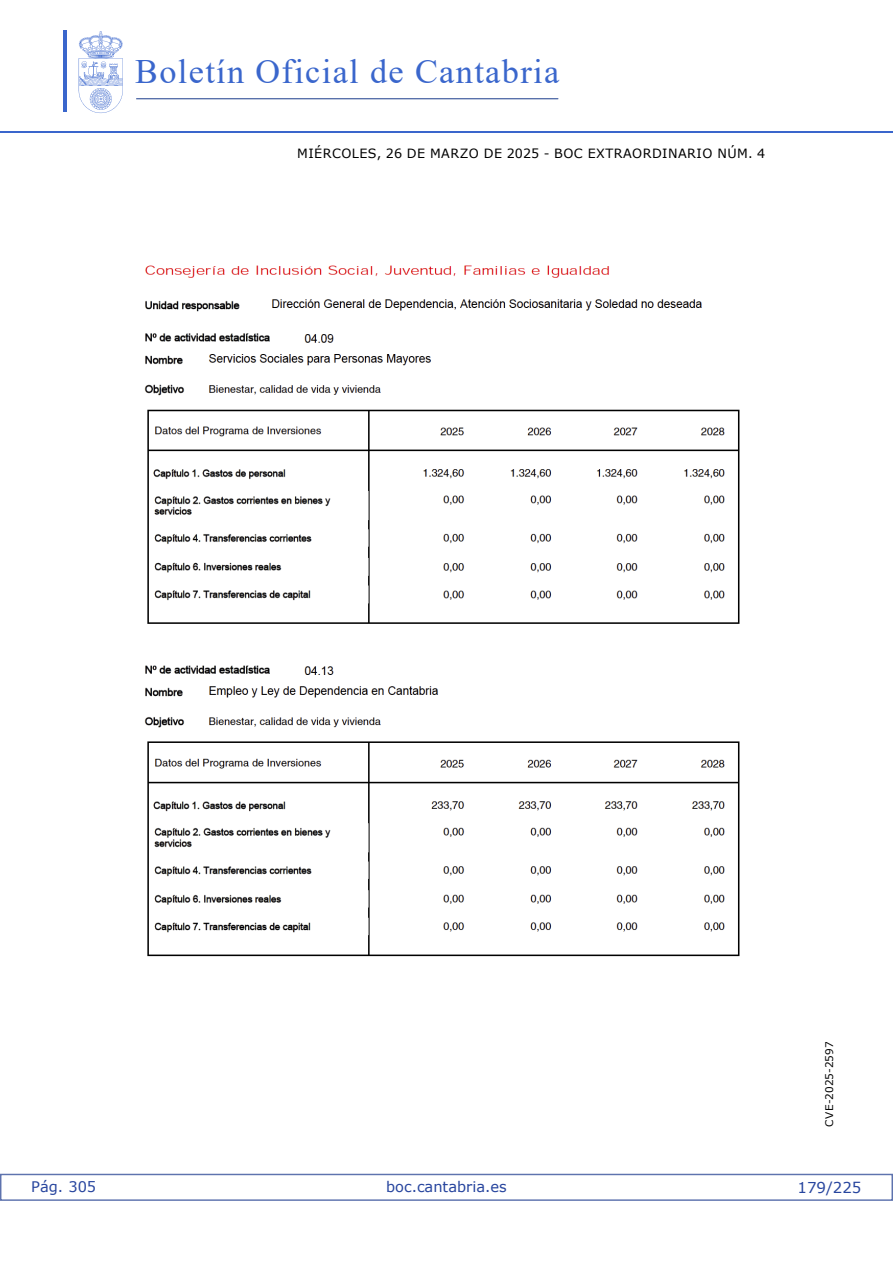
<style>
.page{position:relative;width:893px;height:1263px;background:#fff}
.page>*{position:absolute;margin:0;border:0;box-sizing:border-box;transform-origin:0 0}
.t1{font:34.2px "Times New Roman";letter-spacing:.04em;color:#3a66cc}
.t2{font:15px "Verdana 2";color:#27459e}
.t3{font:14.55px "Verdana 2";color:#27459e}
.t4{font:12.75px "Verdana 2";letter-spacing:.035em;color:#000}
.t5{font:10.5px "Verdana 2";color:#000}
</style>
<div class="page">
<hr style="left:0;top:132px;width:893px;height:1px;background:#3a66cc">
<hr style="left:136px;top:99px;width:422px;height:1px;background:#2a4993">
<svg style="left:79px;top:31px;width:44px;height:82px"></svg>
<hr style="left:63px;top:30px;width:4px;height:82px;background:#3a66cc">
<div style="left:0;top:1174px;width:893px;height:27px;border:1px solid #5e73ae"></div>
<img style="left:144px;top:265px;width:596px;height:692px">
<h1 class="t1" style="left:135px;top:47px;width:425px">Boletín Oficial de Cantabria</h1>
<p class="t4" style="left:297px;top:144px;width:470px">MIÉRCOLES, 26 DE MARZO DE 2025 - BOC EXTRAORDINARIO NÚM. 4</p>
<p class="t3" style="left:31px;top:1177px;width:66px">Pág. 305</p>
<p class="t3" style="left:386px;top:1177px;width:122px">boc.cantabria.es</p>
<p class="t5" style="left:822px;top:1126px;width:87px;rotate:-90deg">CVE-2025-2597</p>
<p class="t2" style="left:797px;top:1177px;width:66px">179/225</p>
</div>
